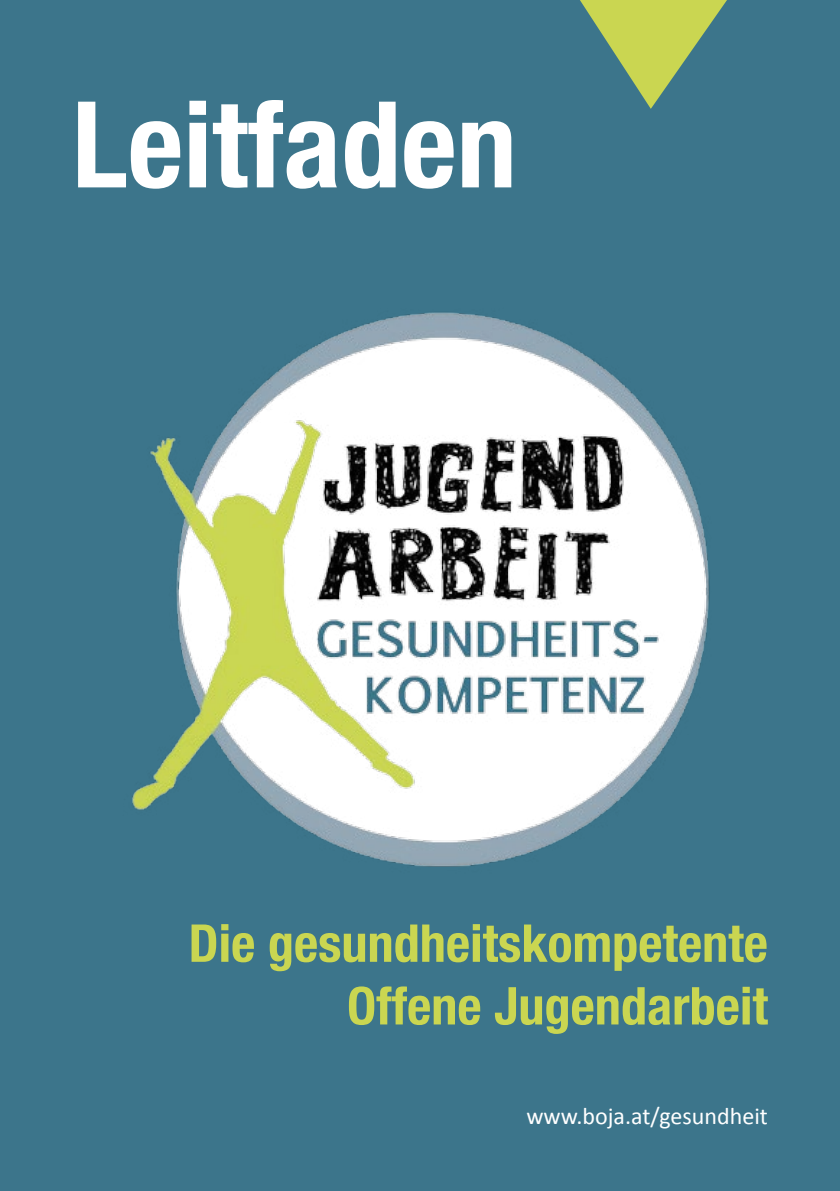
<style>
.page{position:relative;width:840px;height:1191px;background:#fff}
.page>*{position:absolute;margin:0;border:0;box-sizing:border-box;transform-origin:0 0}
.t1{font:700 condensed 120px "Helvetica Neue";color:#fff}
.t2{font:700 condensed 52.2px/62.6px "Helvetica Neue";color:#cad651;text-align:right}
.t3{font:24px "Calibri";color:#fff}
</style>
<div class="page">
<div style="left:0;top:0;width:839px;height:1191px;background:#3c758b"></div>
<img style="left:132px;top:312px;width:578px;height:555px">
<svg style="left:580px;top:0;width:146px;height:109px"></svg>
<h1 class="t1" style="left:72px;top:45px;width:446px">Leitfaden</h1>
<p class="t2" style="left:188px;top:908px;width:580px">Die gesundheitskompetente<br>Offene Jugendarbeit</p>
<p class="t3" style="left:526px;top:1101px;width:243px">www.boja.at/gesundheit</p>
</div>
